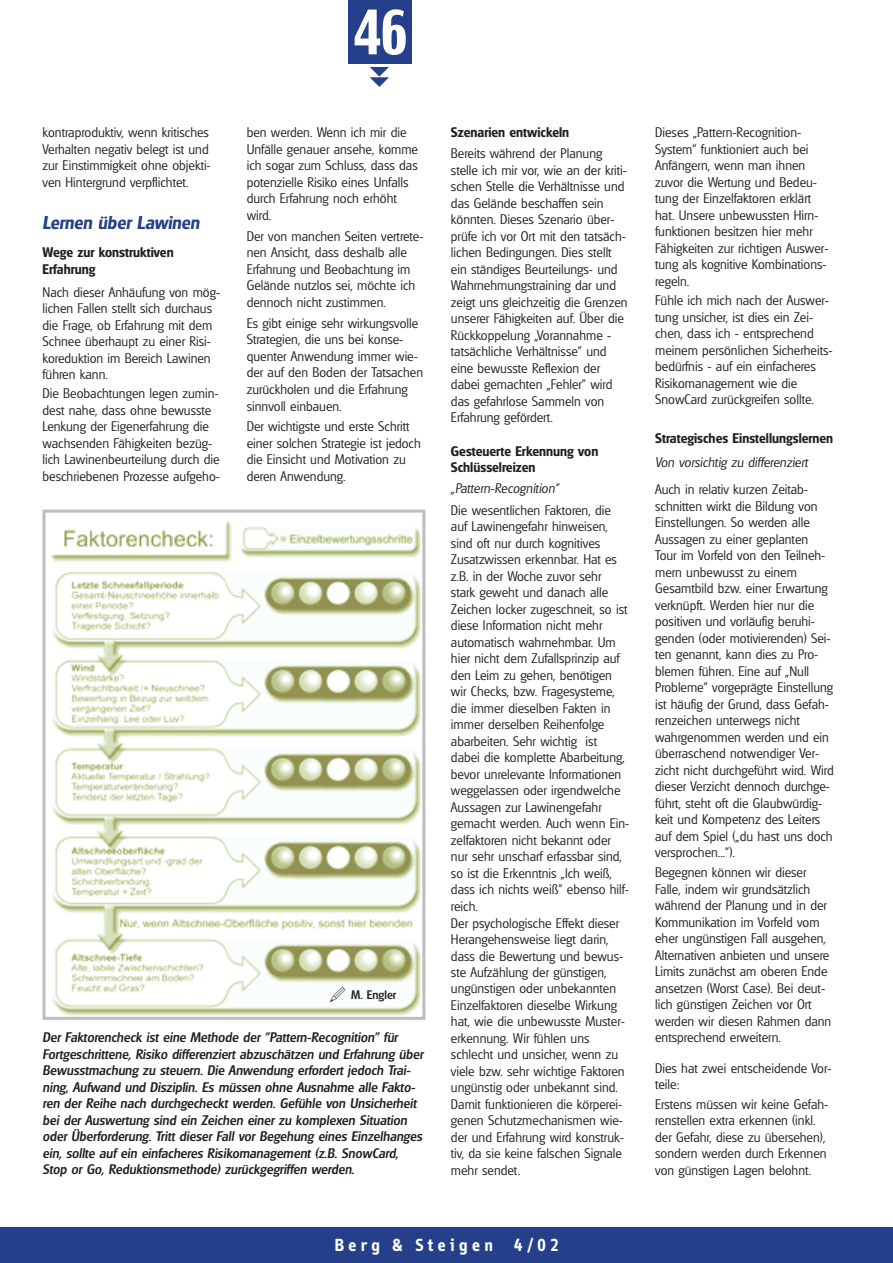
<style>
.page{position:relative;width:893px;height:1263px;background:#fff}
.page>*{position:absolute;margin:0;border:0;box-sizing:border-box;transform-origin:0 0}
.t1{font:54px "Techno";color:#fff}
.t2{font:italic 600 18px "Glasgow";color:#263f8a}
.t3{font:700 18px "Info";letter-spacing:.245em;color:#fff}
.t4{font:300 13.5px/16.5px "Glasgow";color:#231f20}
.t5{font:italic 500 13.5px/16.5px "Glasgow";color:#231f20}
.t6{font:600 13.5px/16.5px "Glasgow";color:#231f20}
.t7{font:italic 300 13.5px "Glasgow";color:#231f20}
.t8{font:500 12px "Glasgow";color:#231f20}
</style>
<div class="page">
<div style="left:1px;top:1227px;width:891px;height:35px;background:#263f8a"></div>
<div style="left:348px;top:0;width:64px;height:64px;background:#263f8a"></div>
<img style="left:51px;top:521px;width:370px;height:495px">
<div style="left:43px;top:510px;width:382px;height:510px;border:3px solid #bcbdc0"></div>
<svg style="left:330px;top:986px;width:16px;height:16px"></svg>
<h1 class="t1" style="left:354px;top:0;width:55px">46</h1>
<p class="t4" style="left:43px;top:125px;width:170px">kontraproduktiv, wenn kritisches Verhalten negativ belegt ist und zur Einstimmigkeit ohne objekti&shy;ven Hintergrund verpflichtet.</p>
<h2 class="t2" style="left:43px;top:216px;width:158px">Lernen über Lawinen</h2>
<p class="t6" style="left:43px;top:245px;width:133px">Wege zur konstruktiven<br>Erfahrung</p>
<p class="t4" style="left:43px;top:285px;width:179px">Nach dieser Anhäufung von mög&shy;lichen Fallen stellt sich durchaus die Frage, ob Erfahrung mit dem<br>Schnee überhaupt zu einer Risi&shy;koreduktion im Bereich Lawinen führen kann.</p>
<p class="t4" style="left:43px;top:387px;width:179px">Die Beobachtungen legen zumin&shy;dest nahe, dass ohne bewusste<br>Lenkung der Eigenerfahrung die wachsenden Fähigkeiten bezüg&shy;lich Lawinenbeurteilung durch die beschriebenen Prozesse aufgeho-</p>
<p class="t4" style="left:247px;top:125px;width:173px">ben werden. Wenn ich mir die<br>Unfälle genauer ansehe, komme ich sogar zum Schluss, dass das potenzielle Risiko eines Unfalls durch Erfahrung noch erhöht wird.</p>
<p class="t4" style="left:247px;top:229px;width:178px">Der von manchen Seiten vertrete&shy;nen Ansicht, dass deshalb alle<br>Erfahrung und Beobachtung im<br>Gelände nutzlos sei, möchte ich dennoch nicht zustimmen.</p>
<p class="t4" style="left:247px;top:316px;width:178px">Es gibt einige sehr wirkungsvolle<br>Strategien, die uns bei konse&shy;quenter Anwendung immer wie&shy;der auf den Boden der Tatsachen zurückholen und die Erfahrung sinnvoll einbauen.</p>
<p class="t4" style="left:247px;top:420px;width:176px">Der wichtigste und erste Schritt einer solchen Strategie ist jedoch die Einsicht und Motivation zu deren Anwendung.</p>
<p class="t8" style="left:351px;top:990px;width:47px">M. Engler</p>
<p class="t5" style="left:43px;top:1030px;width:382px">Der Faktorencheck ist eine Methode der "Pattern-Recognition" für Fortgeschrittene, Risiko differenziert abzuschätzen und Erfahrung über Bewusstmachung zu steuern. Die Anwendung erfordert jedoch Trai&shy;ning, Aufwand und Disziplin. Es müssen ohne Ausnahme alle Fakto&shy;ren der Reihe nach durchgecheckt werden. Gefühle von Unsicherheit bei der Auswertung sind ein Zeichen einer zu komplexen Situation oder Überforderung. Tritt dieser Fall vor Begehung eines Einzelhanges ein, sollte auf ein einfacheres Risikomanagement (z.B. SnowCard, Stop or Go, Reduktionsmethode) zurückgegriffen werden.</p>
<p class="t6" style="left:451px;top:125px;width:120px">Szenarien entwickeln</p>
<p class="t4" style="left:451px;top:146px;width:178px">Bereits während der Planung stelle ich mir vor, wie an der kriti&shy;schen Stelle die Verhältnisse und das Gelände beschaffen sein könnten. Dieses Szenario über&shy;prüfe ich vor Ort mit den tatsäch&shy;lichen Bedingungen. Dies stellt ein ständiges Beurteilungs- und<br>Wahrnehmungstraining dar und zeigt uns gleichzeitig die Grenzen unserer Fähigkeiten auf. Über die<br>Rückkoppelung „Vorannahme - tatsächliche Verhältnisse" und eine bewusste Reflexion der dabei gemachten „Fehler" wird das gefahrlose Sammeln von<br>Erfahrung gefördert.</p>
<p class="t6" style="left:451px;top:444px;width:149px">Gesteuerte Erkennung von<br>Schlüsselreizen</p>
<p class="t7" style="left:451px;top:483px;width:109px">„Pattern-Recognition"</p>
<p class="t4" style="left:451px;top:503px;width:180px">Die wesentlichen Faktoren, die auf Lawinengefahr hinweisen, sind oft nur durch kognitives<br>Zusatzwissen erkennbar. Hat es z.B. in der Woche zuvor sehr<br>stark geweht und danach alle<br>Zeichen locker zugeschneit, so ist diese Information nicht mehr automatisch wahrnehmbar. Um hier nicht dem Zufallsprinzip auf den Leim zu gehen, benötigen wir Checks, bzw. Fragesysteme, die immer dieselben Fakten in immer derselben Reihenfolge abarbeiten. Sehr wichtig ist<br>dabei die komplette Abarbeitung, bevor unrelevante Informationen weggelassen oder irgendwelche<br>Aussagen zur Lawinengefahr gemacht werden. Auch wenn Ein&shy;zelfaktoren nicht bekannt oder nur sehr unscharf erfassbar sind, so ist die Erkenntnis „Ich weiß, dass ich nichts weiß" ebenso hilf&shy;reich.<br>Der psychologische Effekt dieser<br>Herangehensweise liegt darin, dass die Bewertung und bewus&shy;ste Aufzählung der günstigen, ungünstigen oder unbekannten<br>Einzelfaktoren dieselbe Wirkung hat, wie die unbewusste Muster&shy;erkennung. Wir fühlen uns schlecht und unsicher, wenn zu viele bzw. sehr wichtige Faktoren ungünstig oder unbekannt sind.<br>Damit funktionieren die körperei&shy;genen Schutzmechanismen wie&shy;der und Erfahrung wird konstruk&shy;tiv, da sie keine falschen Signale mehr sendet.</p>
<h2 class="t3" style="left:334px;top:1238px;width:226px">Berg &amp; Steigen 4/02</h2>
<p class="t4" style="left:655px;top:125px;width:175px">Dieses „Pattern-Recognition-<br>System" funktioniert auch bei<br>Anfängern, wenn man ihnen zuvor die Wertung und Bedeu&shy;tung der Einzelfaktoren erklärt hat. Unsere unbewussten Hirn&shy;funktionen besitzen hier mehr<br>Fähigkeiten zur richtigen Auswer&shy;tung als kognitive Kombinations&shy;regeln.</p>
<p class="t4" style="left:655px;top:294px;width:179px">Fühle ich mich nach der Auswer&shy;tung unsicher, ist dies ein Zei&shy;chen, dass ich - entsprechend meinem persönlichen Sicherheits&shy;bedürfnis - auf ein einfacheres<br>Risikomanagement wie die<br>SnowCard zurückgreifen sollte.</p>
<p class="t6" style="left:655px;top:432px;width:180px">Strategisches Einstellungslernen</p>
<p class="t7" style="left:655px;top:457px;width:154px">Von vorsichtig zu differenziert</p>
<p class="t4" style="left:655px;top:483px;width:180px">Auch in relativ kurzen Zeitab&shy;schnitten wirkt die Bildung von<br>Einstellungen. So werden alle<br>Aussagen zu einer geplanten<br>Tour im Vorfeld von den Teilneh&shy;mern unbewusst zu einem<br>Gesamtbild bzw. einer Erwartung verknüpft. Werden hier nur die positiven und vorläufig beruhi&shy;genden (oder motivierenden) Sei&shy;ten genannt, kann dies zu Pro&shy;blemen führen. Eine auf „Null<br>Probleme" vorgeprägte Einstellung ist häufig der Grund, dass Gefah&shy;renzeichen unterwegs nicht wahrgenommen werden und ein überraschend notwendiger Ver&shy;zicht nicht durchgeführt wird. Wird dieser Verzicht dennoch durchge&shy;führt, steht oft die Glaubwürdig&shy;keit und Kompetenz des Leiters auf dem Spiel („du hast uns doch versprochen...").</p>
<p class="t4" style="left:655px;top:865px;width:178px">Begegnen können wir dieser<br>Falle, indem wir grundsätzlich während der Planung und in der<br>Kommunikation im Vorfeld vom eher ungünstigen Fall ausgehen,<br>Alternativen anbieten und unsere<br>Limits zunächst am oberen Ende ansetzen (Worst Case). Bei deut&shy;lich günstigen Zeichen vor Ort werden wir diesen Rahmen dann entsprechend erweitern.</p>
<p class="t4" style="left:655px;top:1061px;width:178px">Dies hat zwei entscheidende Vor&shy;teile:</p>
<p class="t4" style="left:655px;top:1097px;width:175px">Erstens müssen wir keine Gefah&shy;renstellen extra erkennen (inkl. der Gefahr, diese zu übersehen), sondern werden durch Erkennen von günstigen Lagen belohnt.</p>
</div>
